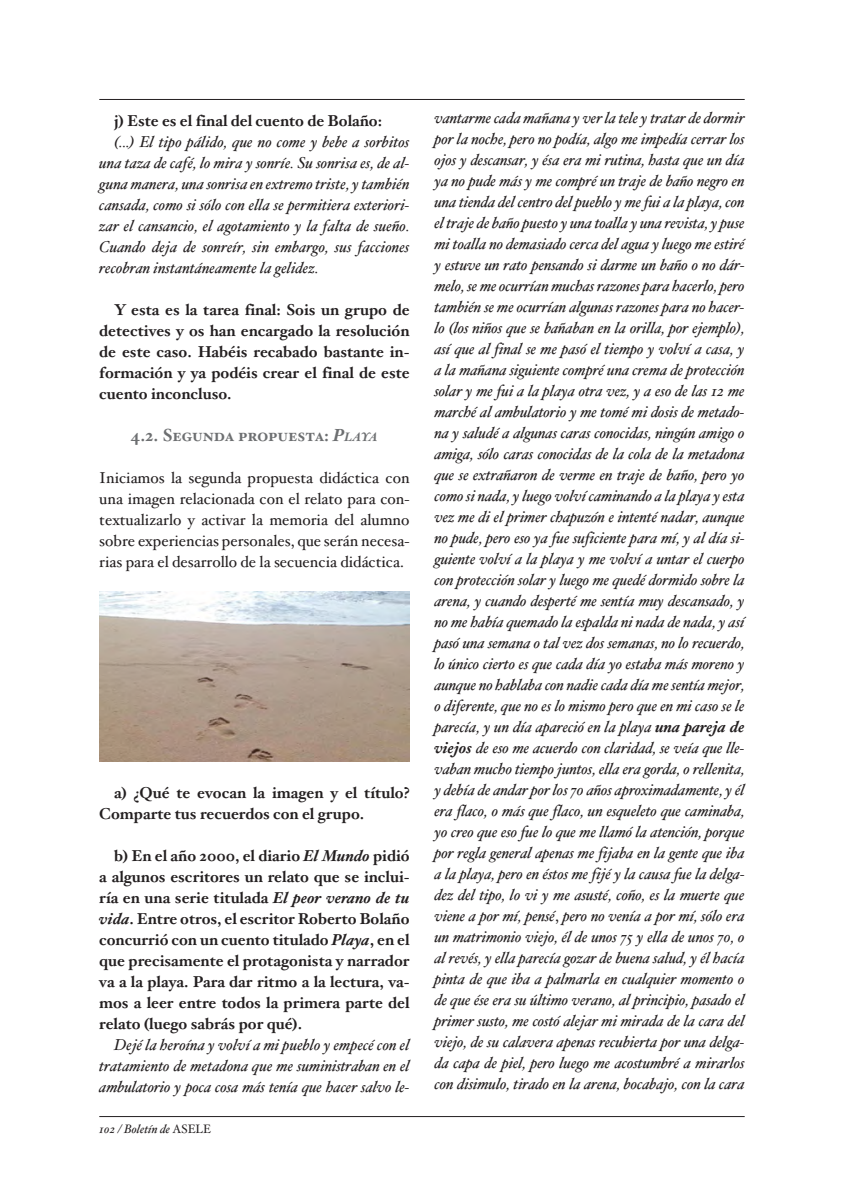
<style>
.page{position:relative;width:844px;height:1191px;background:#fff}
.page>*{position:absolute;margin:0;border:0;box-sizing:border-box;transform-origin:0 0}
.t1{font:17.5px "Hoefler Text Bold Small Caps";color:#6d6f71}
.t2{font:italic 15.75px/21px "Hoefler Text";letter-spacing:-.01em;color:#231f20;text-align:justify}
.t3{font:700 15.75px/21px "Hoefler Text";color:#231f20;text-align:justify}
.t4{font:15.75px/21px "Hoefler Text";color:#231f20;text-align:justify}
.t5{font:italic 12.25px "Hoefler Text";color:#231f20}
.s1{font-family:"Hoefler Text";font-weight:700;font-style:italic}
.s2{font-family:"Hoefler Text";font-weight:700;font-style:italic;font-size:12.25px}
.s3{font-style:italic}
.s4{font-style:normal}
.s5{font-weight:700}
</style>
<div class="page">
<hr style="left:99px;top:1116px;width:645px;height:1px;background:#231f20">
<hr style="left:99px;top:99px;width:645px;height:1px;background:#231f20">
<img style="left:99px;top:592px;width:310px;height:169px">
<p class="t3" style="left:114px;top:110px;width:269px">j) Este es el final del cuento de Bolaño:</p>
<p class="t2" style="left:99px;top:132px;width:312px;text-indent:15px">(...) El tipo pálido, que no come y bebe a sorbitos una taza de café, lo mira y sonríe. Su sonrisa es, de al&shy;guna manera, una sonrisa en extremo triste, y también cansada, como si sólo con ella se permitiera exteriori&shy;zar el cansancio, el agotamiento y la falta de sueño.<br>Cuando deja de sonreír, sin embargo, sus facciones recobran instantáneamente la gelidez.</p>
<p class="t3" style="left:99px;top:299px;width:312px;text-indent:15px">Y esta es la tarea final: Sois un grupo de detectives y os han encargado la resolución de este caso. Habéis recabado bastante in&shy;formación y ya podéis crear el final de este cuento inconcluso.</p>
<p class="t1" style="left:130px;top:424px;width:249px">4.2. Segunda propuesta: <span class="s1">P</span><span class="s2">laya</span></p>
<p class="t4" style="left:99px;top:468px;width:312px">Iniciamos la segunda propuesta didáctica con una imagen relacionada con el relato para con&shy;textualizarlo y activar la memoria del alumno sobre experiencias personales, que serán necesa&shy;rias para el desarrollo de la secuencia didáctica.</p>
<p class="t3" style="left:99px;top:782px;width:312px;text-indent:15px">a) ¿Qué te evocan la imagen y el título?<br>Comparte tus recuerdos con el grupo.</p>
<p class="t3" style="left:99px;top:845px;width:312px;text-indent:15px">b) En el año 2000, el diario <span class="s3">El Mundo</span> pidió a algunos escritores un relato que se inclui&shy;ría en una serie titulada <span class="s3">El peor verano de tu vida</span>. Entre otros, el escritor Roberto Bolaño concurrió con un cuento titulado <span class="s3">Playa</span>, en el que precisamente el protagonista y narrador va a la playa. Para dar ritmo a la lectura, va&shy;mos a leer entre todos la primera parte del relato (luego sabrás por qué).</p>
<p class="t2" style="left:99px;top:1035px;width:312px;text-indent:15px">Dejé la heroína y volví a mi pueblo y empecé con el tratamiento de metadona que me suministraban en el ambulatorio y poca cosa más tenía que hacer salvo le-</p>
<p class="t5" style="left:99px;top:1121px;width:113px">102 / Boletín de <span class="s4">ASELE</span></p>
<p class="t2" style="left:434px;top:108px;width:312px">vantarme cada mañana y ver la tele y tratar de dormir por la noche, pero no podía, algo me impedía cerrar los ojos y descansar, y ésa era mi rutina, hasta que un día ya no pude más y me compré un traje de baño negro en una tienda del centro del pueblo y me fui a la playa, con el traje de baño puesto y una toalla y una revista, y puse mi toalla no demasiado cerca del agua y luego me estiré y estuve un rato pensando si darme un baño o no dár&shy;melo, se me ocurrían muchas razones para hacerlo, pero también se me ocurrían algunas razones para no hacer&shy;lo (los niños que se bañaban en la orilla, por ejemplo), así que al final se me pasó el tiempo y volví a casa, y a la mañana siguiente compré una crema de protección solar y me fui a la playa otra vez, y a eso de las 12 me marché al ambulatorio y me tomé mi dosis de metado&shy;na y saludé a algunas caras conocidas, ningún amigo o amiga, sólo caras conocidas de la cola de la metadona que se extrañaron de verme en traje de baño, pero yo como si nada, y luego volví caminando a la playa y esta vez me di el primer chapuzón e intenté nadar, aunque no pude, pero eso ya fue suficiente para mí, y al día si&shy;guiente volví a la playa y me volví a untar el cuerpo con protección solar y luego me quedé dormido sobre la arena, y cuando desperté me sentía muy descansado, y no me había quemado la espalda ni nada de nada, y así pasó una semana o tal vez dos semanas, no lo recuerdo, lo único cierto es que cada día yo estaba más moreno y aunque no hablaba con nadie cada día me sentía mejor, o diferente, que no es lo mismo pero que en mi caso se le parecía, y un día apareció en la playa <span class="s5">una pareja de viejos</span> de eso me acuerdo con claridad, se veía que lle&shy;vaban mucho tiempo juntos, ella era gorda, o rellenita, y debía de andar por los 70 años aproximadamente, y él era flaco, o más que flaco, un esqueleto que caminaba, yo creo que eso fue lo que me llamó la atención, porque por regla general apenas me fijaba en la gente que iba a la playa, pero en éstos me fijé y la causa fue la delga&shy;dez del tipo, lo vi y me asusté, coño, es la muerte que viene a por mí, pensé<span class="s4">,</span> pero no venía a por mí, sólo era un matrimonio viejo, él de unos 75 y ella de unos 70, o al revés, y ella parecía gozar de buena salud, y él hacía pinta de que iba a palmarla en cualquier momento o de que ése era su último verano, al principio, pasado el primer susto, me costó alejar mi mirada de la cara del viejo, de su calavera apenas recubierta por una delga&shy;da capa de piel, pero luego me acostumbré a mirarlos con disimulo, tirado en la arena, bocabajo, con la cara</p>
</div>
